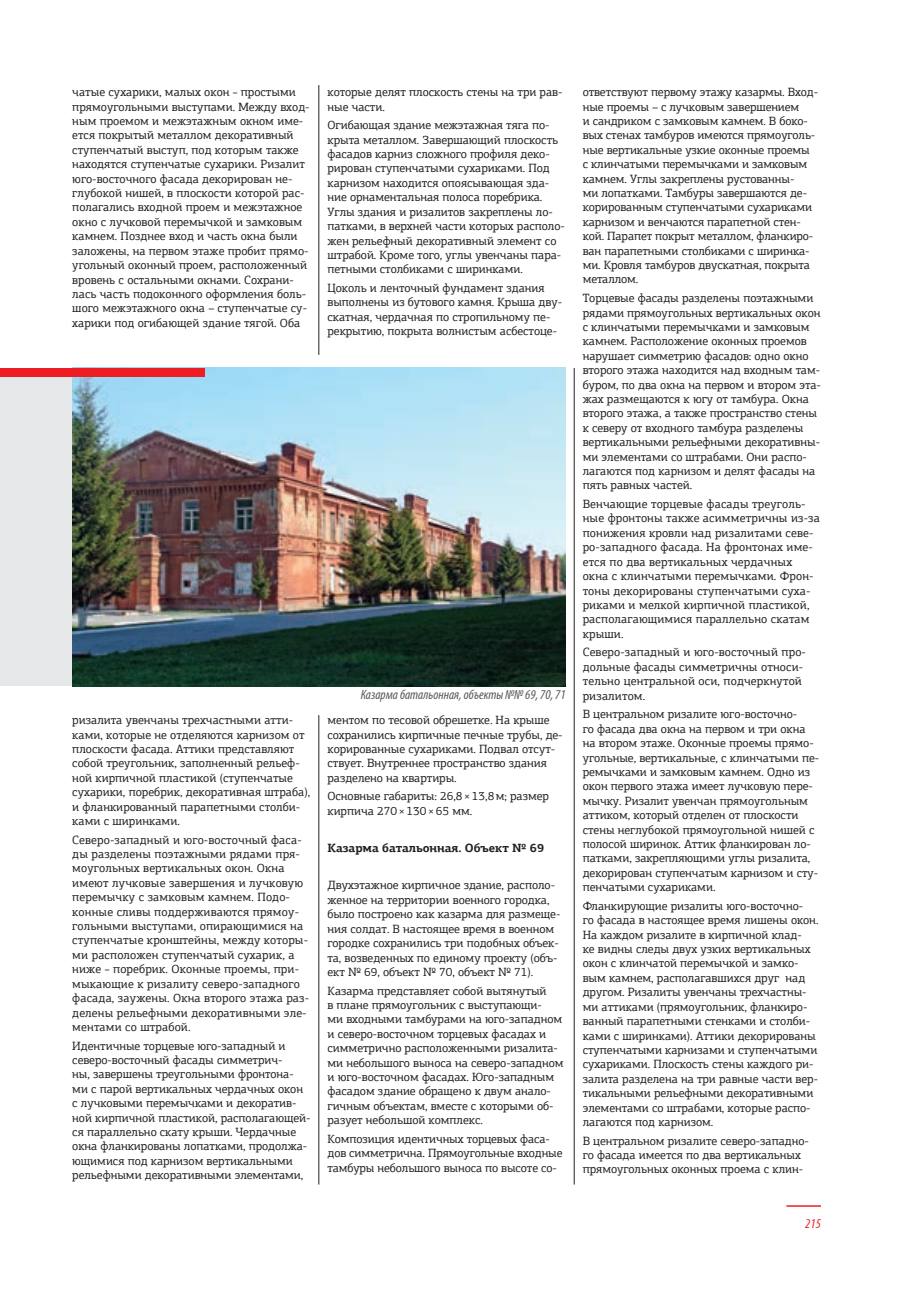
<style>
.page{position:relative;width:906px;height:1289px;background:#fff}
.page>*{position:absolute;margin:0;border:0;box-sizing:border-box;transform-origin:0 0}
.t1{font:italic condensed 13.5px "Myriad Pro";color:#57585a}
.t2{font:italic condensed 13.5px "Myriad Pro";color:#ee1d23}
.t3{font:12px/14.4px "PF Agora Slab Pro";letter-spacing:-.005em;color:#231f20}
.t4{font:700 12px "PF Agora Slab Pro";letter-spacing:-.005em;color:#231f20}
</style>
<div class="page">
<hr style="left:574px;top:368px;width:1px;height:816px;background:#231f20">
<div style="left:0;top:376px;width:72px;height:310px;background:#e6e7e9"></div>
<img style="left:72px;top:368px;width:494px;height:318px">
<hr style="left:786px;top:1205px;width:35px;height:1px;background:#ee1d23">
<hr style="left:318px;top:715px;width:1px;height:469px;background:#231f20">
<hr style="left:318px;top:85px;width:1px;height:270px;background:#231f20">
<div style="left:0;top:368px;width:204px;height:8px;background:#ee1d23"></div>
<p class="t3" style="left:72px;top:85px;width:239px">чатые сухарики, малых окон – простыми прямоугольными выступами. Между вход&shy;ным проемом и межэтажным окном име&shy;ется покрытый металлом декоративный ступенчатый выступ, под которым также находятся ступенчатые сухарики. Ризалит юго-восточного фасада декорирован не&shy;глубокой нишей, в плоскости которой рас&shy;полагались входной проем и межэтажное окно с лучковой перемычкой и замковым камнем. Позднее вход и часть окна были заложены, на первом этаже пробит прямо&shy;угольный оконный проем, расположенный вровень с остальными окнами. Сохрани&shy;лась часть подоконного оформления боль&shy;шого межэтажного окна – ступенчатые су&shy;харики под огибающей здание тягой. Оба</p>
<p class="t3" style="left:327px;top:85px;width:236px">которые делят плоскость стены на три рав&shy;ные части.</p>
<p class="t3" style="left:327px;top:118px;width:239px">Огибающая здание межэтажная тяга по&shy;крыта металлом. Завершающий плоскость фасадов карниз сложного профиля деко&shy;рирован ступенчатыми сухариками. Под карнизом находится опоясывающая зда&shy;ние орнаментальная полоса поребрика.<br>Углы здания и ризалитов закреплены ло&shy;патками, в верхней части которых располо&shy;жен рельефный декоративный элемент со штрабой. Кроме того, углы увенчаны пара&shy;петными столбиками с ширинками.</p>
<p class="t3" style="left:327px;top:280px;width:236px">Цоколь и ленточный фундамент здания выполнены из бутового камня. Крыша дву&shy;скатная, чердачная по стропильному пе&shy;рекрытию, покрыта волнистым асбестоце-</p>
<p class="t3" style="left:72px;top:712px;width:240px">ризалита увенчаны трехчастными атти&shy;ками, которые не отделяются карнизом от плоскости фасада. Аттики представляют собой треугольник, заполненный рельеф&shy;ной кирпичной пластикой (ступенчатые сухарики, поребрик, декоративная штраба), и фланкированный парапетными столби&shy;ками с ширинками.</p>
<p class="t3" style="left:72px;top:832px;width:238px">Северо-западный и юго-восточный фаса&shy;ды разделены поэтажными рядами пря&shy;моугольных вертикальных окон. Окна имеют лучковые завершения и лучковую перемычку с замковым камнем. Подо&shy;конные сливы поддерживаются прямоу&shy;гольными выступами, опирающимися на ступенчатые кронштейны, между которы&shy;ми расположен ступенчатый сухарик, а ниже – поребрик. Оконные проемы, при&shy;мыкающие к ризалиту северо-западного фасада, заужены. Окна второго этажа раз&shy;делены рельефными декоративными эле&shy;ментами со штрабой.</p>
<p class="t3" style="left:72px;top:1038px;width:240px">Идентичные торцевые юго-западный и северо-восточный фасады симметрич-<br>ны, завершены треугольными фронтона&shy;ми с парой вертикальных чердачных окон с лучковыми перемычками и декоратив&shy;ной кирпичной пластикой, располагающей&shy;ся параллельно скату крыши. Чердачные окна фланкированы лопатками, продолжа&shy;ющимися под карнизом вертикальными рельефными декоративными элементами,</p>
<p class="t1" style="left:361px;top:686px;width:206px">Казарма батальонная, объекты №№ 69, 70, 71</p>
<p class="t3" style="left:327px;top:712px;width:237px">ментом по тесовой обрешетке. На крыше сохранились кирпичные печные трубы, де&shy;корированные сухариками. Подвал отсут&shy;ствует. Внутреннее пространство здания разделено на квартиры.</p>
<p class="t3" style="left:327px;top:789px;width:223px">Основные габариты: 26,8×13,8м; размер кирпича 270×130×65 мм.</p>
<p class="t4" style="left:327px;top:840px;width:218px">Казарма батальонная. Объект № 69</p>
<p class="t3" style="left:327px;top:878px;width:234px">Двухэтажное кирпичное здание, располо&shy;женное на территории военного городка, было построено как казарма для размеще&shy;ния солдат. В настоящее время в военном городке сохранились три подобных объек&shy;та, возведенных по единому проекту (объ&shy;ект № 69, объект № 70, объект № 71).</p>
<p class="t3" style="left:327px;top:983px;width:238px">Казарма представляет собой вытянутый<br>в плане прямоугольник с выступающи-<br>ми входными тамбурами на юго-западном и северо-восточном торцевых фасадах и симметрично расположенными ризалита&shy;ми небольшого выноса на северо-западном и юго-восточном фасадах. Юго-западным фасадом здание обращено к двум анало&shy;гичным объектам, вместе с которыми об&shy;разует небольшой комплекс.</p>
<p class="t3" style="left:327px;top:1131px;width:237px">Композиция идентичных торцевых фаса&shy;дов симметрична. Прямоугольные входные тамбуры небольшого выноса по высоте со-</p>
<p class="t3" style="left:583px;top:85px;width:237px">ответствуют первому этажу казармы. Вход&shy;ные проемы – с лучковым завершением<br>и сандриком с замковым камнем. В боко&shy;вых стенах тамбуров имеются прямоуголь&shy;ные вертикальные узкие оконные проемы с клинчатыми перемычками и замковым камнем. Углы закреплены рустованны-<br>ми лопатками. Тамбуры завершаются де&shy;корированным ступенчатыми сухариками карнизом и венчаются парапетной стен&shy;кой. Парапет покрыт металлом, фланкиро&shy;ван парапетными столбиками с ширинка&shy;ми. Кровля тамбуров двускатная, покрыта металлом.</p>
<p class="t3" style="left:583px;top:291px;width:240px">Торцевые фасады разделены поэтажными рядами прямоугольных вертикальных окон с клинчатыми перемычками и замковым камнем. Расположение оконных проемов нарушает симметрию фасадов: одно окно второго этажа находится над входным там&shy;буром, по два окна на первом и втором эта&shy;жах размещаются к югу от тамбура. Окна второго этажа, а также пространство стены к северу от входного тамбура разделены вертикальными рельефными декоративны&shy;ми элементами со штрабами. Они распо&shy;лагаются под карнизом и делят фасады на пять равных частей.</p>
<p class="t3" style="left:583px;top:496px;width:239px">Венчающие торцевые фасады треуголь&shy;ные фронтоны также асимметричны из‑за понижения кровли над ризалитами севе&shy;ро-западного фасада. На фронтонах име&shy;ется по два вертикальных чердачных окна с клинчатыми перемычками. Фрон&shy;тоны декорированы ступенчатыми суха&shy;риками и мелкой кирпичной пластикой, располагающимися параллельно скатам крыши.</p>
<p class="t3" style="left:583px;top:645px;width:225px">Северо-западный и юго-восточный про&shy;дольные фасады симметричны относи&shy;тельно центральной оси, подчеркнутой ризалитом.</p>
<p class="t3" style="left:583px;top:707px;width:238px">В центральном ризалите юго-восточно-<br>го фасада два окна на первом и три окна на втором этаже. Оконные проемы прямо&shy;угольные, вертикальные, с клинчатыми пе&shy;ремычками и замковым камнем. Одно из окон первого этажа имеет лучковую пере&shy;мычку. Ризалит увенчан прямоугольным аттиком, который отделен от плоскости стены неглубокой прямоугольной нишей с полосой ширинок. Аттик фланкирован ло&shy;патками, закрепляющими углы ризалита, декорирован ступенчатым карнизом и сту&shy;пенчатыми сухариками.</p>
<p class="t3" style="left:583px;top:898px;width:237px">Фланкирующие ризалиты юго-восточно-<br>го фасада в настоящее время лишены окон.<br>На каждом ризалите в кирпичной клад-<br>ке видны следы двух узких вертикальных окон с клинчатой перемычкой и замко&shy;вым камнем, располагавшихся друг над другом. Ризалиты увенчаны трехчастны&shy;ми аттиками (прямоугольник, фланкиро&shy;ванный парапетными стенками и столби&shy;ками с ширинками). Аттики декорированы ступенчатыми карнизами и ступенчатыми сухариками. Плоскость стены каждого ри&shy;залита разделена на три равные части вер&shy;тикальными рельефными декоративными элементами со штрабами, которые распо&shy;лагаются под карнизом.</p>
<p class="t3" style="left:583px;top:1133px;width:228px">В центральном ризалите северо-западно&shy;го фасада имеется по два вертикальных прямоугольных оконных проема с клин-</p>
<p class="t2" style="left:805px;top:1215px;width:17px">215</p>
</div>
